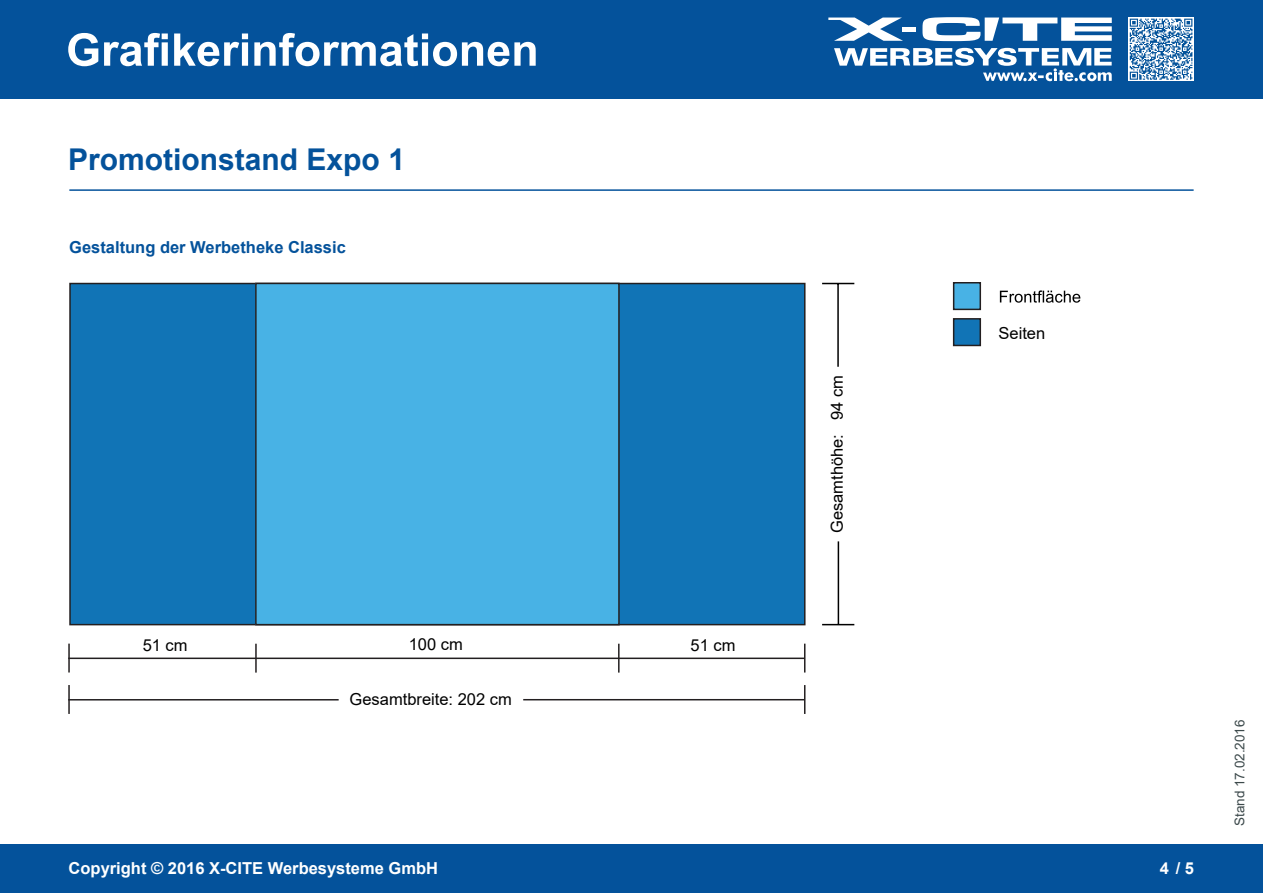
<style>
.page{position:relative;width:1263px;height:893px;background:#fff}
.page>*{position:absolute;margin:0;border:0;box-sizing:border-box;transform-origin:0 0}
.t1{font:700 30px "Arial";color:#04529b}
.t2{font:16.5px "Arial";color:#000}
.t3{font:700 16.5px "Arial";color:#fff}
.t4{font:700 16.5px "Arial";color:#04529b}
.t5{font:13.5px "Arial";color:#3c494b}
</style>
<div class="page">
<div style="left:0;top:0;width:1263px;height:98px;background:#04529b"></div>
<svg style="left:68px;top:33px;width:468px;height:33px"></svg>
<svg style="left:922px;top:17px;width:190px;height:24px"></svg>
<svg style="left:828px;top:18px;width:75px;height:23px"></svg>
<hr style="left:902px;top:27px;width:13px;height:4px;background:#fff">
<svg style="left:834px;top:48px;width:278px;height:33px"></svg>
<svg style="left:1128px;top:17px;width:65px;height:64px"></svg>
<svg style="left:1130px;top:19px;width:62px;height:61px"></svg>
<div style="left:0;top:844px;width:1263px;height:49px;background:#04529b"></div>
<hr style="left:69px;top:189px;width:1124px;height:2px;background:#04529b">
<div style="left:70px;top:283px;width:735px;height:342px;background:#1174b6"></div>
<hr style="left:838px;top:541px;width:1px;height:83px;background:#000">
<hr style="left:822px;top:624px;width:32px;height:1px;background:#000">
<hr style="left:837px;top:284px;width:2px;height:83px;background:#000">
<hr style="left:822px;top:283px;width:32px;height:1px;background:#000">
<div style="left:953px;top:283px;width:27px;height:26px;background:#48b2e5"></div>
<div style="left:953px;top:282px;width:28px;height:28px;border:2px solid #231f20"></div>
<div style="left:953px;top:319px;width:27px;height:26px;background:#1174b6"></div>
<div style="left:953px;top:318px;width:28px;height:28px;border:2px solid #231f20"></div>
<svg style="left:1000px;top:290px;width:80px;height:13px"></svg>
<hr style="left:68px;top:658px;width:736px;height:1px;background:#231f20">
<hr style="left:68px;top:644px;width:2px;height:28px;background:#231f20">
<svg style="left:804px;top:644px;width:1px;height:28px"></svg>
<div style="left:256px;top:283px;width:363px;height:342px;background:#48b2e5"></div>
<div style="left:255px;top:283px;width:365px;height:342px;border:2px solid #231f20"></div>
<hr style="left:255px;top:644px;width:2px;height:29px;background:#231f20">
<svg style="left:618px;top:644px;width:1px;height:29px"></svg>
<hr style="left:68px;top:699px;width:271px;height:1px;background:#231f20">
<hr style="left:68px;top:685px;width:2px;height:29px;background:#231f20">
<svg style="left:804px;top:685px;width:1px;height:29px"></svg>
<hr style="left:523px;top:699px;width:281px;height:1px;background:#231f20">
<h1 class="t1" style="left:68px;top:138px;width:338px">Promotionstand Expo 1</h1>
<p class="t4" style="left:69px;top:235px;width:278px">Gestaltung der Werbetheke Classic</p>
<p class="t2" style="left:825px;top:533px;width:159px;rotate:-90deg">Gesamthöhe: 94 cm</p>
<p class="t2" style="left:998px;top:322px;width:48px">Seiten</p>
<p class="t2" style="left:143px;top:633px;width:46px">51 cm</p>
<p class="t2" style="left:409px;top:632px;width:56px">100 cm</p>
<p class="t2" style="left:690px;top:633px;width:46px">51 cm</p>
<p class="t2" style="left:350px;top:687px;width:164px">Gesamtbreite: 202 cm</p>
<p class="t3" style="left:69px;top:857px;width:371px">Copyright © 2016 X-CITE Werbesysteme GmbH</p>
<p class="t3" style="left:1160px;top:857px;width:36px">4 / 5</p>
<p class="t5" style="left:1230px;top:826px;width:108px;rotate:-90deg">Stand 17.02.2016</p>
</div>
